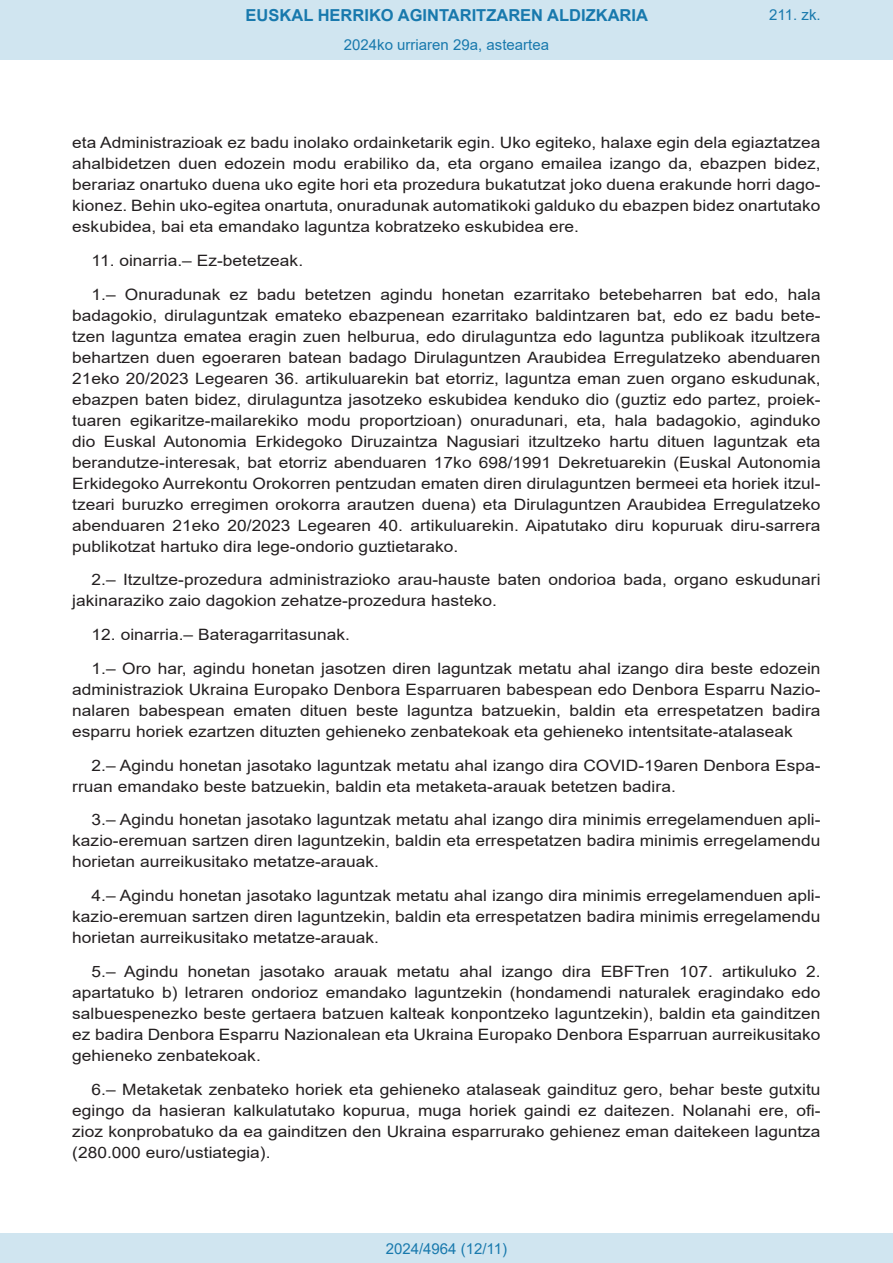
<style>
.page{position:relative;width:893px;height:1263px;background:#fff}
.page>*{position:absolute;margin:0;border:0;box-sizing:border-box;transform-origin:0 0}
.t1{font:700 16.5px "Arial";color:#1879ad}
.BOPVDetalle{font:15.6px/21px "Arial";color:#231f20;text-align:justify;scale:1.11 1}
.Paginacion_Centro{font:15px "Arial";color:#1879ad}
</style>
<div class="page">
<div style="left:0;top:0;width:893px;height:60px;background:#d0e5f0"></div>
<div style="left:0;top:1233px;width:893px;height:30px;background:#d0e5f0"></div>
<p class="t1" style="left:246px;top:3px;width:404px">EUSKAL HERRIKO AGINTARITZAREN ALDIZKARIA</p>
<p class="Paginacion_Centro" style="left:344px;top:35px;width:207px">2024ko urriaren 29a, asteartea</p>
<p class="Paginacion_Centro" style="left:769px;top:5px;width:53px">211. zk.</p>
<p class="BOPVDetalle" style="left:72px;top:132px;width:676px">eta Administrazioak ez badu inolako ordainketarik egin. Uko egiteko, halaxe egin dela egiaztatzea ahalbidetzen duen edozein modu erabiliko da, eta organo emailea izango da, ebazpen bidez, berariaz onartuko duena uko egite hori eta prozedura bukatutzat joko duena erakunde horri dago&shy;kionez. Behin uko-egitea onartuta, onuradunak automatikoki galduko du ebazpen bidez onartutako eskubidea, bai eta emandako laguntza kobratzeko eskubidea ere.</p>
<p class="BOPVDetalle" style="left:92px;top:250px;width:192px">11. oinarria.– Ez-betetzeak.</p>
<p class="BOPVDetalle" style="left:72px;top:284px;width:676px;text-indent:19px">1.– Onuradunak ez badu betetzen agindu honetan ezarritako betebeharren bat edo, hala badagokio, dirulaguntzak emateko ebazpenean ezarritako baldintzaren bat, edo ez badu bete&shy;tzen laguntza ematea eragin zuen helburua, edo dirulaguntza edo laguntza publikoak itzultzera behartzen duen egoeraren batean badago Dirulaguntzen Araubidea Erregulatzeko abenduaren 21eko 20/2023 Legearen 36. artikuluarekin bat etorriz, laguntza eman zuen organo eskudunak, ebazpen baten bidez, dirulaguntza jasotzeko eskubidea kenduko dio (guztiz edo partez, proiek&shy;tuaren egikaritze-mailarekiko modu proportzioan) onuradunari, eta, hala badagokio, aginduko dio Euskal Autonomia Erkidegoko Diruzaintza Nagusiari itzultzeko hartu dituen laguntzak eta berandutze-interesak, bat etorriz abenduaren 17ko 698/1991 Dekretuarekin (Euskal Autonomia Erkidegoko Aurrekontu Orokorren pentzudan ematen diren dirulaguntzen bermeei eta horiek itzul&shy;tzeari buruzko erregimen orokorra arautzen duena) eta Dirulaguntzen Araubidea Erregulatzeko abenduaren 21eko 20/2023 Legearen 40. artikuluarekin. Aipatutako diru kopuruak diru-sarrera publikotzat hartuko dira lege-ondorio guztietarako.</p>
<p class="BOPVDetalle" style="left:72px;top:569px;width:676px;text-indent:19px">2.– Itzultze-prozedura administrazioko arau-hauste baten ondorioa bada, organo eskudunari jakinaraziko zaio dagokion zehatze-prozedura hasteko.</p>
<p class="BOPVDetalle" style="left:92px;top:624px;width:234px">12. oinarria.– Bateragarritasunak.</p>
<p class="BOPVDetalle" style="left:72px;top:658px;width:676px;text-indent:19px">1.– Oro har, agindu honetan jasotzen diren laguntzak metatu ahal izango dira beste edozein administraziok Ukraina Europako Denbora Esparruaren babespean edo Denbora Esparru Nazio&shy;nalaren babespean ematen dituen beste laguntza batzuekin, baldin eta errespetatzen badira esparru horiek ezartzen dituzten gehieneko zenbatekoak eta gehieneko intentsitate-atalaseak</p>
<p class="BOPVDetalle" style="left:72px;top:755px;width:676px;text-indent:19px">2.– Agindu honetan jasotako laguntzak metatu ahal izango dira COVID-19aren Denbora Espa&shy;rruan emandako beste batzuekin, baldin eta metaketa-arauak betetzen badira.</p>
<p class="BOPVDetalle" style="left:72px;top:809px;width:676px;text-indent:19px">3.– Agindu honetan jasotako laguntzak metatu ahal izango dira minimis erregelamenduen apli&shy;kazio-eremuan sartzen diren laguntzekin, baldin eta errespetatzen badira minimis erregelamendu horietan aurreikusitako metatze-arauak.</p>
<p class="BOPVDetalle" style="left:72px;top:885px;width:676px;text-indent:19px">4.– Agindu honetan jasotako laguntzak metatu ahal izango dira minimis erregelamenduen apli&shy;kazio-eremuan sartzen diren laguntzekin, baldin eta errespetatzen badira minimis erregelamendu horietan aurreikusitako metatze-arauak.</p>
<p class="BOPVDetalle" style="left:72px;top:961px;width:676px;text-indent:19px">5.– Agindu honetan jasotako arauak metatu ahal izango dira EBFTren 107. artikuluko 2. apartatuko b) letraren ondorioz emandako laguntzekin (hondamendi naturalek eragindako edo salbuespenezko beste gertaera batzuen kalteak konpontzeko laguntzekin), baldin eta gainditzen ez badira Denbora Esparru Nazionalean eta Ukraina Europako Denbora Esparruan aurreikusitako gehieneko zenbatekoak.</p>
<p class="BOPVDetalle" style="left:72px;top:1079px;width:676px;text-indent:19px">6.– Metaketak zenbateko horiek eta gehieneko atalaseak gaindituz gero, behar beste gutxitu egingo da hasieran kalkulatutako kopurua, muga horiek gaindi ez daitezen. Nolanahi ere, ofi&shy;zioz konprobatuko da ea gainditzen den Ukraina esparrurako gehienez eman daitekeen laguntza (280.000 euro/ustiategia).</p>
<p class="Paginacion_Centro" style="left:386px;top:1238px;width:123px">2024/4964 (12/11)</p>
</div>
